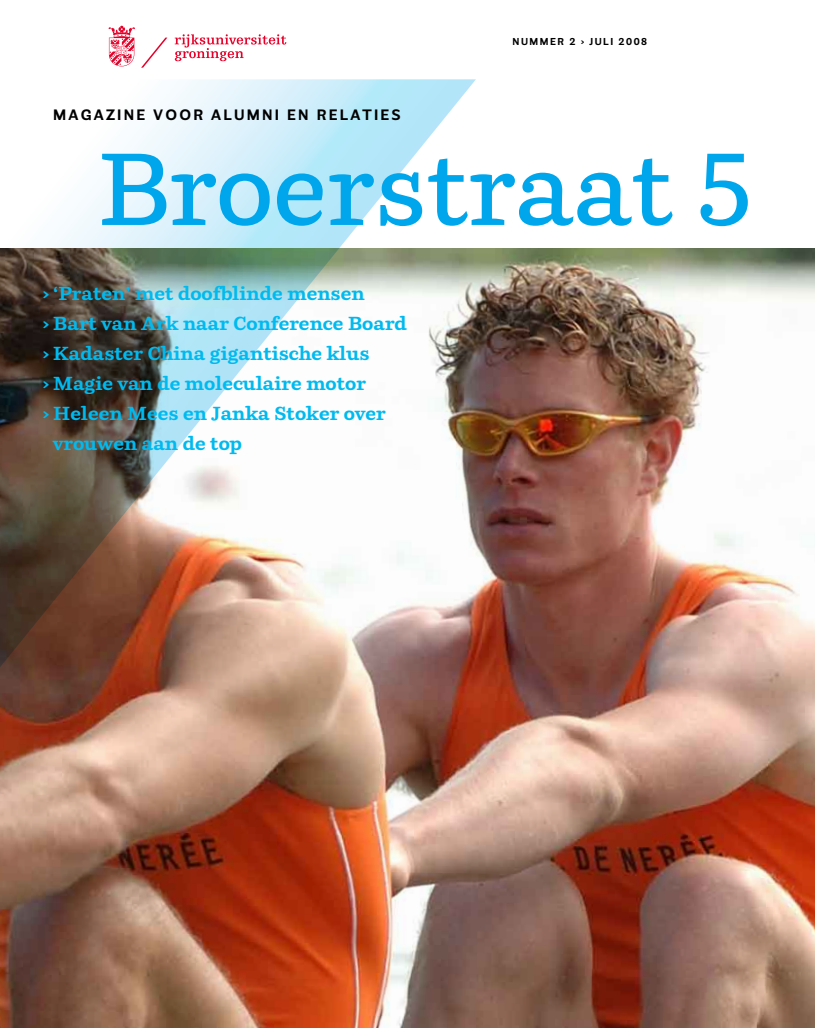
<style>
.page{position:relative;width:815px;height:1028px;background:#fff}
.page>*{position:absolute;margin:0;border:0;box-sizing:border-box;transform-origin:0 0}
.t1{font:600 101.25px "Parry";color:#00a6eb}
.t2{font:700 18.75px "Parry";color:#00baef}
.t3{font:700 15px "Parry Grotesque";letter-spacing:.15em;color:#000}
.t4{font:700 10px "Parry Grotesque";letter-spacing:.15em;color:#000}
</style>
<div class="page">
<img style="left:0;top:248px;width:815px;height:780px">
<img style="left:0;top:79px;width:476px;height:622px">
<svg style="left:175px;top:34px;width:111px;height:27px"></svg>
<svg style="left:141px;top:38px;width:26px;height:30px"></svg>
<svg style="left:109px;top:26px;width:26px;height:40px"></svg>
<p class="t3" style="left:53px;top:105px;width:349px">MAGAZINE VOOR ALUMNI EN RELATIES</p>
<p class="t4" style="left:513px;top:35px;width:136px">NUMMER 2 › JULI 2008</p>
<h1 class="t1" style="left:97px;top:126px;width:660px">Broerstraat 5</h1>
<p class="t2" style="left:43px;top:281px;width:324px">› ‘Praten’ met doofblinde mensen</p>
<p class="t2" style="left:43px;top:311px;width:366px">› Bart van Ark naar Conference Board</p>
<p class="t2" style="left:43px;top:341px;width:329px">› Kadaster China gigantische klus</p>
<p class="t2" style="left:43px;top:371px;width:325px">› Magie van de moleculaire motor</p>
<p class="t2" style="left:43px;top:401px;width:345px">› Heleen Mees en Janka Stoker over</p>
<p class="t2" style="left:53px;top:431px;width:190px">vrouwen aan de top</p>
</div>
